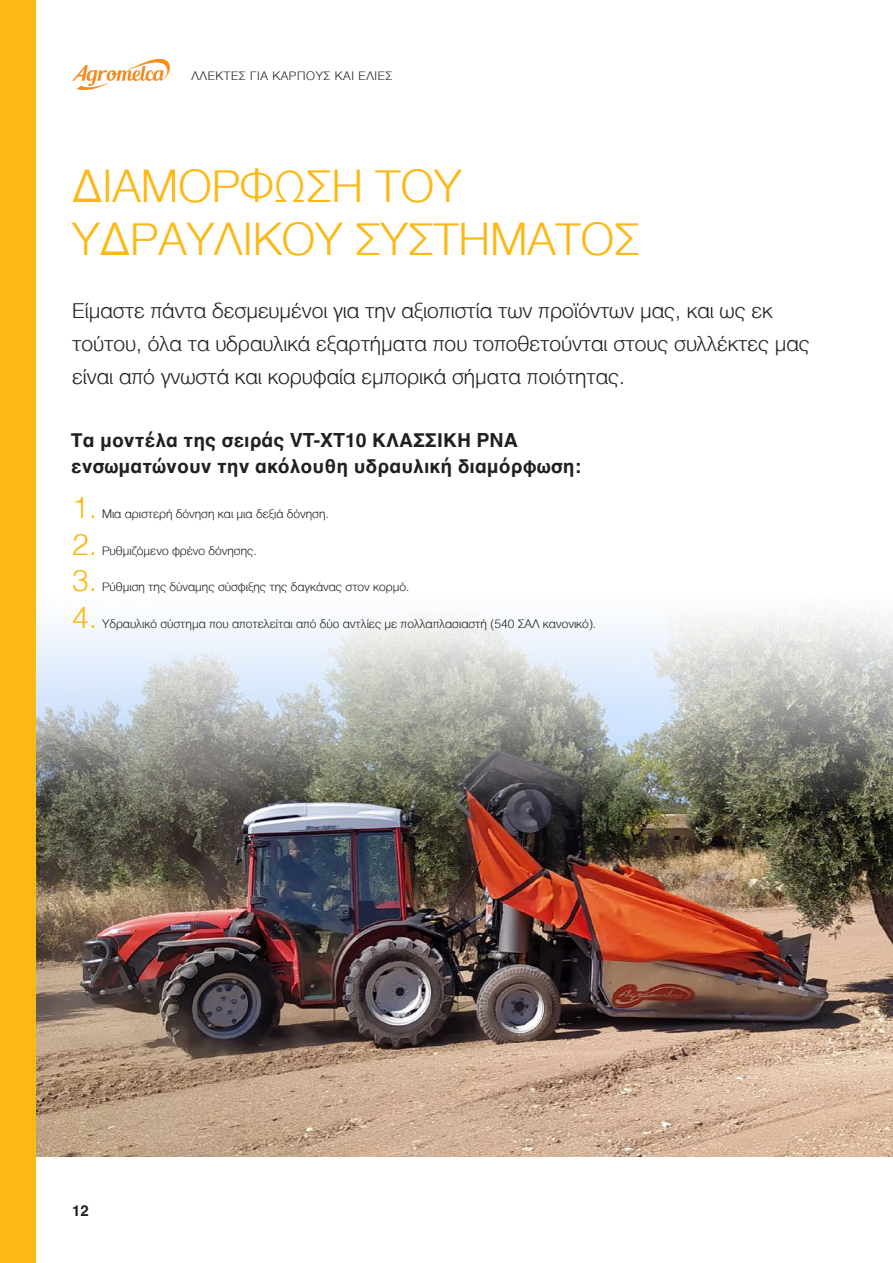
<style>
.page{position:relative;width:893px;height:1263px;background:#fff}
.page>*{position:absolute;margin:0;border:0;box-sizing:border-box;transform-origin:0 0}
.Titular{font:300 45px/52.5px "Helvetica";color:#fcb814}
.Texto{font:300 30px "Helvetica";color:#fcb814}
.Destacado{font:300 21px/33px "Helvetica";color:#231f20}
.Destacado-2{font:700 19.5px/25.5px "Helvetica";color:#231f20}
.t1{font:700 15px "Helvetica";color:#231f20}
.Texto-2{font:300 12px "Helvetica";color:#231f20}
.Texto-3{font:300 12px "Helvetica";letter-spacing:.05em;color:#231f20}
</style>
<div class="page">
<img style="left:36px;top:612px;width:857px;height:545px">
<svg style="left:72px;top:58px;width:98px;height:32px"></svg>
<div style="left:0;top:0;width:36px;height:1263px;background:#fcb814"></div>
<p class="Texto-3" style="left:191px;top:65px;width:202px">ΛΛΕΚΤΕΣ ΓΙΑ ΚΑΡΠΟΥΣ ΚΑΙ ΕΛΙΕΣ</p>
<p class="Titular" style="left:72px;top:157px;width:569px">ΔΙΑΜΌΡΦΩΣΗ ΤΟΥ<br>ΥΔΡΑΥΛΙΚΟΎ ΣΥΣΤΉΜΑΤΟΣ</p>
<p class="Destacado" style="left:72px;top:293px;width:739px">Είμαστε πάντα δεσμευμένοι για την αξιοπιστία των προϊόντων μας, και ως εκ τούτου, όλα τα υδραυλικά εξαρτήματα που τοποθετούνται στους συλλέκτες μας είναι από γνωστά και κορυφαία εμπορικά σήματα ποιότητας.</p>
<p class="Destacado-2" style="left:71px;top:430px;width:512px">Τα μοντέλα της σειράς VT-XT10 ΚΛΑΣΣΙΚΗ PNA ενσωματώνουν την ακόλουθη υδραυλική διαμόρφωση:</p>
<p class="Texto" style="left:72px;top:482px;width:27px">1.</p>
<p class="Texto" style="left:72px;top:518px;width:27px">2.</p>
<p class="Texto" style="left:72px;top:555px;width:27px">3.</p>
<p class="Texto-2" style="left:102px;top:503px;width:228px">Μια αριστερή δόνηση και μια δεξιά δόνηση.</p>
<p class="Texto-2" style="left:102px;top:540px;width:156px">Ρυθμιζόμενο φρένο δόνησης.</p>
<p class="Texto-2" style="left:102px;top:577px;width:309px">Ρύθμιση της δύναμης σύσφιξης της δαγκάνας στον κορμό.</p>
<p class="Texto" style="left:72px;top:591px;width:27px">4.</p>
<p class="Texto-2" style="left:102px;top:613px;width:496px">Υδραυλικό σύστημα που αποτελείται από δύο αντλίες με πολλαπλασιαστή (540 ΣΑΛ κανονικό).</p>
<p class="t1" style="left:72px;top:1202px;width:18px">12</p>
</div>
